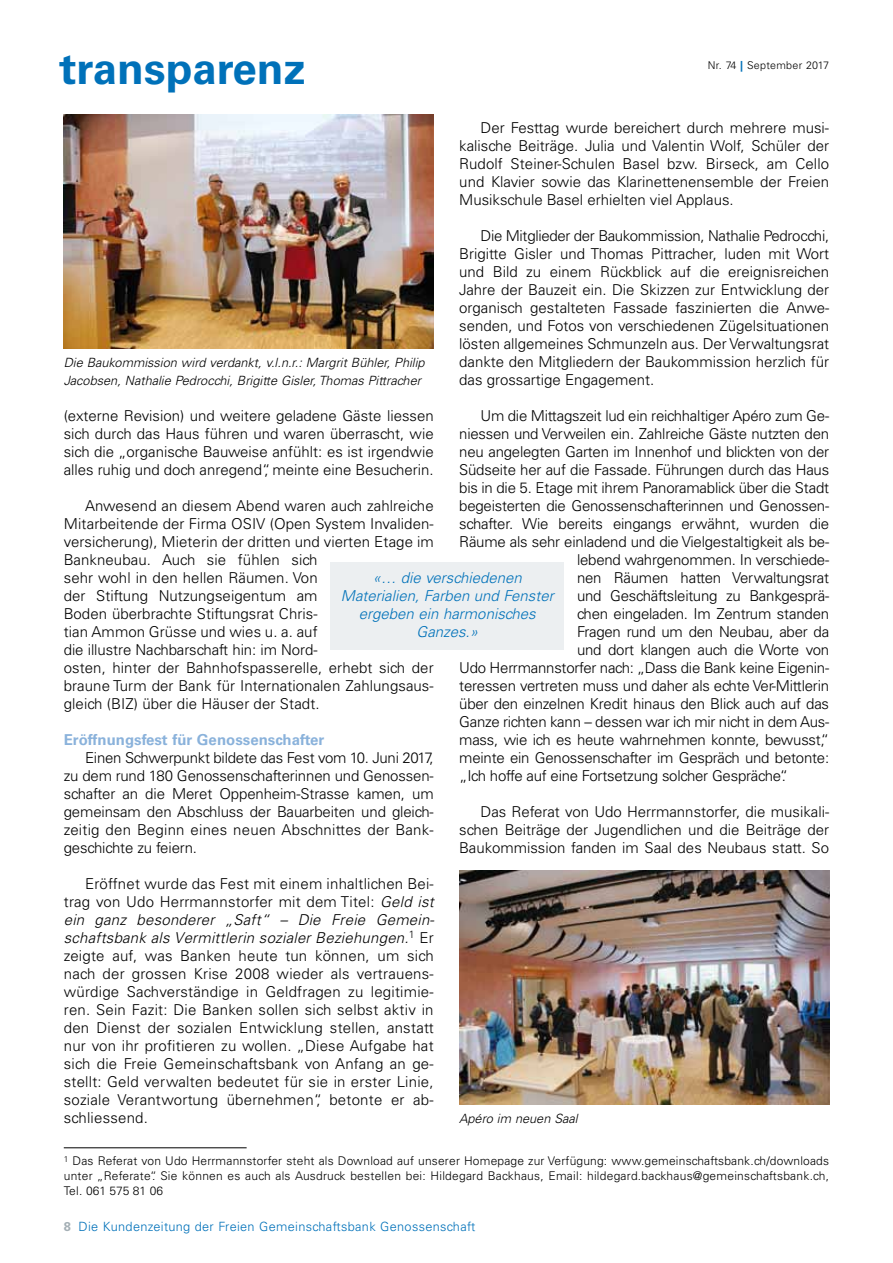
<style>
.page{position:relative;width:893px;height:1263px;background:#fff}
.page>*{position:absolute;margin:0;border:0;box-sizing:border-box;transform-origin:0 0}
.t1{font:700 43.8px "Univers";color:#0071b9}
.t2{font:300 15px/18px "Univers";letter-spacing:-.015em;color:#000;text-align:justify}
.t3{font:300 15px/18px "Univers";letter-spacing:.005em;color:#000}
.t4{font:italic 300 15px/18px "Univers";color:#0071b9;text-align:center}
.t5{font:700 15px "Univers";color:#8ab2db}
.t6{font:italic 300 12.75px/18px "Univers";color:#000}
.t7{font:300 12.75px "Univers";letter-spacing:.025em;color:#0071b9}
.t8{font:300 12px/15px "Univers";letter-spacing:.02em;color:#000;text-align:justify}
.t9{font:300 10.8px "Univers";letter-spacing:.025em;color:#000}
.s1{font-weight:700;color:#0071b9}
.s2{font-style:italic}
.s3{font-weight:700;color:#a4afb5}
</style>
<div class="page">
<hr style="left:64px;top:1147px;width:183px;height:1px;background:#000">
<img style="left:64px;top:115px;width:370px;height:234px">
<img style="left:459px;top:871px;width:370px;height:234px">
<div style="left:330px;top:562px;width:234px;height:87px;background:#eceff1"></div>
<h1 class="t1" style="left:60px;top:43px;width:248px">transparenz</h1>
<p class="t9" style="left:708px;top:59px;width:123px">Nr. 74 <span class="s1">|</span> September 2017</p>
<p class="t2" style="left:459px;top:118px;width:371px;text-indent:21px">Der Festtag wurde bereichert durch mehrere musi&shy;kalische Beiträge. Julia und Valentin Wolf, Schüler der Rudolf Steiner-Schulen Basel bzw. Birseck, am Cello und Klavier sowie das Klarinettenensemble der Freien Musikschule Basel erhielten viel Applaus.</p>
<p class="t2" style="left:459px;top:226px;width:371px;text-indent:21px">Die Mitglieder der Baukommission, Nathalie Pedrocchi, Brigitte Gisler und Thomas Pittracher, luden mit Wort und Bild zu einem Rückblick auf die ereignisreichen Jahre der Bauzeit ein. Die Skizzen zur Entwicklung der organisch gestalteten Fassade faszinierten die Anwe&shy;senden, und Fotos von verschiedenen Zügelsituationen lösten allgemeines Schmunzeln aus. Der Verwaltungsrat dankte den Mitgliedern der Baukommission herzlich für das grossartige Engagement.</p>
<p class="t2" style="left:480px;top:406px;width:350px">Um die Mittagszeit lud ein reichhaltiger Apéro zum Ge-</p>
<p class="t2" style="left:459px;top:424px;width:371px">niessen und Verweilen ein. Zahlreiche Gäste nutzten den</p>
<p class="t2" style="left:459px;top:442px;width:371px">neu angelegten Garten im Innenhof und blickten von der</p>
<p class="t2" style="left:459px;top:460px;width:371px">Südseite her auf die Fassade. Führungen durch das Haus</p>
<p class="t2" style="left:459px;top:478px;width:371px">bis in die 5. Etage mit ihrem Panoramablick über die Stadt</p>
<p class="t2" style="left:459px;top:496px;width:371px">begeisterten die Genossenschafterinnen und Genossen-</p>
<p class="t2" style="left:459px;top:514px;width:371px">schafter. Wie bereits eingangs erwähnt, wurden die</p>
<p class="t2" style="left:459px;top:532px;width:371px">Räume als sehr einladend und die Vielgestaltigkeit als be-</p>
<p class="t2" style="left:577px;top:550px;width:254px">lebend wahrgenommen. In verschiede-</p>
<p class="t2" style="left:577px;top:568px;width:254px">nen Räumen hatten Verwaltungsrat</p>
<p class="t2" style="left:577px;top:586px;width:254px">und Geschäftsleitung zu Bankgesprä-</p>
<p class="t2" style="left:577px;top:604px;width:254px">chen eingeladen. Im Zentrum standen</p>
<p class="t2" style="left:577px;top:622px;width:254px">Fragen rund um den Neubau, aber da</p>
<p class="t2" style="left:577px;top:640px;width:254px">und dort klangen auch die Worte von</p>
<p class="t2" style="left:459px;top:658px;width:371px">Udo Herrmannstorfer nach: „Dass die Bank keine Eigenin-</p>
<p class="t2" style="left:459px;top:676px;width:371px">teressen vertreten muss und daher als echte Ver-Mittlerin</p>
<p class="t2" style="left:459px;top:694px;width:371px">über den einzelnen Kredit hinaus den Blick auch auf das</p>
<p class="t2" style="left:459px;top:712px;width:371px">Ganze richten kann – dessen war ich mir nicht in dem Aus-</p>
<p class="t2" style="left:459px;top:730px;width:371px">mass, wie ich es heute wahrnehmen konnte, bewusst,“</p>
<p class="t2" style="left:459px;top:748px;width:371px">meinte ein Genossenschafter im Gespräch und betonte:</p>
<p class="t2" style="left:459px;top:766px;width:330px">„Ich hoffe auf eine Fortsetzung solcher Gespräche“.</p>
<p class="t2" style="left:459px;top:802px;width:371px;text-indent:21px">Das Referat von Udo Herrmannstorfer, die musikali&shy;schen Beiträge der Jugendlichen und die Beiträge der Baukommission fanden im Saal des Neubaus statt. So</p>
<p class="t6" style="left:64px;top:353px;width:362px">Die Baukommission wird verdankt, v.l.n.r.: Margrit Bühler, Philip<br>Jacobsen, Nathalie Pedrocchi, Brigitte Gisler, Thomas Pittracher</p>
<p class="t2" style="left:64px;top:406px;width:371px">(externe Revision) und weitere geladene Gäste liessen sich durch das Haus führen und waren überrascht, wie sich die „organische Bauweise anfühlt: es ist irgendwie alles ruhig und doch anregend“, meinte eine Besucherin.</p>
<p class="t3" style="left:64px;top:496px;width:371px;text-indent:21px">Anwesend an diesem Abend waren auch zahlreiche Mitarbeitende der Firma OSIV (Open System Invaliden&shy;versicherung), Mieterin der dritten und vierten Etage im Bankneubau. Auch sie fühlen sich<br>sehr wohl in den hellen Räumen. Von<br>der Stiftung Nutzungseigentum am<br>Boden überbrachte Stiftungsrat Chris-<br>tian Ammon Grüsse und wies u. a. auf<br>die illustre Nachbarschaft hin: im Nord-<br>osten, hinter der Bahnhofspasserelle, erhebt sich der braune Turm der Bank für Internationalen Zahlungsaus&shy;gleich (BIZ) über die Häuser der Stadt.</p>
<p class="t5" style="left:64px;top:730px;width:262px">Eröffnungsfest für Genossenschafter</p>
<p class="t2" style="left:64px;top:748px;width:371px;text-indent:21px">Einen Schwerpunkt bildete das Fest vom 10. Juni 2017, zu dem rund 180 Genossenschafterinnen und Genossen&shy;schafter an die Meret Oppenheim-Strasse kamen, um gemeinsam den Abschluss der Bauarbeiten und gleich&shy;zeitig den Beginn eines neuen Abschnittes der Bank&shy;geschichte zu feiern.</p>
<p class="t2" style="left:64px;top:874px;width:372px;text-indent:21px">Eröffnet wurde das Fest mit einem inhaltlichen Bei&shy;trag von Udo Herrmannstorfer mit dem Titel: <span class="s2">Geld ist ein ganz besonderer „Saft“ – Die Freie Gemein&shy;schaftsbank als Vermittlerin sozialer Beziehungen.</span><sup>1</sup> Er zeigte auf, was Banken heute tun können, um sich nach der grossen Krise 2008 wieder als vertrauens&shy;würdige Sachverständige in Geldfragen zu legitimie&shy;ren. Sein Fazit: Die Banken sollen sich selbst aktiv in den Dienst der sozialen Entwicklung stellen, anstatt nur von ihr profitieren zu wollen. „Diese Aufgabe hat sich die Freie Gemeinschaftsbank von Anfang an ge&shy;stellt: Geld verwalten bedeutet für sie in erster Linie, soziale Verantwortung übernehmen“, betonte er ab&shy;schliessend.</p>
<p class="t8" style="left:64px;top:1153px;width:767px"><sup>1</sup> Das Referat von Udo Herrmannstorfer steht als Download auf unserer Homepage zur Verfügung: www.gemeinschaftsbank.ch/downloads unter „Referate“. Sie können es auch als Ausdruck bestellen bei: Hildegard Backhaus, Email: hildegard.backhaus@gemeinschaftsbank.ch, Tel. 061 575 81 06</p>
<p class="t4" style="left:341px;top:568px;width:214px">«… die verschiedenen<br>Materialien, Farben und Fenster ergeben ein harmonisches<br>Ganzes.»</p>
<p class="t6" style="left:459px;top:1109px;width:120px">Apéro im neuen Saal</p>
<p class="t7" style="left:64px;top:1218px;width:413px"><span class="s3">8</span> Die Kundenzeitung der Freien Gemeinschaftsbank Genossenschaft</p>
</div>
